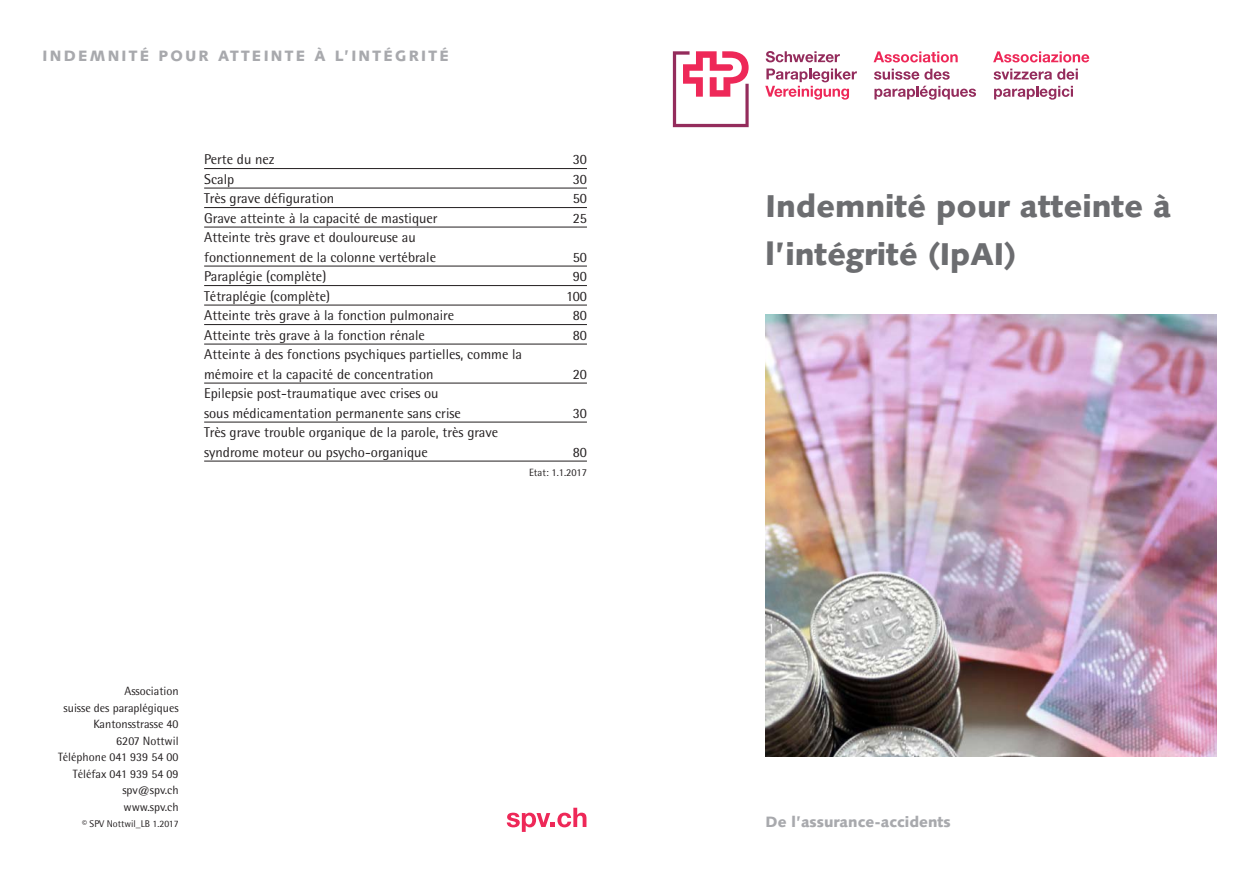
<style>
.page{position:relative;width:1259px;height:893px;background:#fff}
.page>*{position:absolute;margin:0;border:0;box-sizing:border-box;transform-origin:0 0}
.t1{font:900 31.5px/48px "Syntax";color:#6c6d70}
.t2{font:900 15px "Syntax";letter-spacing:.15em;color:#a8a9ad}
.t3{font:900 15px "Syntax";color:#a8a9ad}
.t4{font:14.25px/19.5px "Rotis Semi Sans";color:#231f20}
.t5{font:12px/16.5px "Rotis Semi Sans";color:#231f20;text-align:right}
.t6{font:10.5px "Rotis Semi Sans";color:#231f20}
.t7{font:9.75px "Rotis Semi Sans";color:#231f20}
</style>
<div class="page">
<svg style="left:873px;top:51px;width:84px;height:11px"></svg>
<svg style="left:993px;top:51px;width:96px;height:11px"></svg>
<svg style="left:673px;top:51px;width:75px;height:76px"></svg>
<svg style="left:765px;top:51px;width:75px;height:11px"></svg>
<svg style="left:765px;top:69px;width:92px;height:31px"></svg>
<svg style="left:874px;top:69px;width:75px;height:11px"></svg>
<svg style="left:874px;top:86px;width:102px;height:14px"></svg>
<svg style="left:993px;top:69px;width:85px;height:11px"></svg>
<svg style="left:994px;top:86px;width:79px;height:14px"></svg>
<img style="left:765px;top:315px;width:451px;height:442px">
<svg style="left:507px;top:808px;width:79px;height:24px"></svg>
<hr style="left:204px;top:168px;width:383px;height:1px;background:#231f20">
<hr style="left:204px;top:188px;width:383px;height:1px;background:#231f20">
<hr style="left:204px;top:207px;width:383px;height:1px;background:#231f20">
<hr style="left:204px;top:227px;width:383px;height:1px;background:#231f20">
<hr style="left:204px;top:266px;width:383px;height:1px;background:#231f20">
<hr style="left:204px;top:285px;width:383px;height:1px;background:#231f20">
<hr style="left:204px;top:305px;width:383px;height:1px;background:#231f20">
<hr style="left:204px;top:324px;width:383px;height:1px;background:#231f20">
<hr style="left:204px;top:344px;width:383px;height:1px;background:#231f20">
<hr style="left:204px;top:383px;width:383px;height:1px;background:#231f20">
<hr style="left:204px;top:422px;width:383px;height:1px;background:#231f20">
<hr style="left:204px;top:461px;width:383px;height:1px;background:#231f20">
<p class="t2" style="left:43px;top:47px;width:408px">INDEMNITÉ POUR ATTEINTE À L’INTÉGRITÉ</p>
<p class="t4" style="left:204px;top:149px;width:72px">Perte du nez</p>
<p class="t4" style="left:572px;top:149px;width:16px">30</p>
<p class="t4" style="left:204px;top:169px;width:32px">Scalp</p>
<p class="t4" style="left:572px;top:169px;width:16px">30</p>
<p class="t4" style="left:204px;top:188px;width:132px">Très grave défiguration</p>
<p class="t4" style="left:572px;top:188px;width:16px">50</p>
<p class="t4" style="left:204px;top:208px;width:235px">Grave atteinte à la capacité de mastiquer</p>
<p class="t4" style="left:572px;top:208px;width:16px">25</p>
<p class="t4" style="left:204px;top:227px;width:233px">Atteinte très grave et douloureuse au fonctionnement de la colonne vertébrale</p>
<p class="t4" style="left:572px;top:247px;width:16px">50</p>
<p class="t4" style="left:204px;top:266px;width:124px">Paraplégie (complète)</p>
<p class="t4" style="left:572px;top:266px;width:16px">90</p>
<p class="t4" style="left:204px;top:286px;width:128px">Tétraplégie (complète)</p>
<p class="t4" style="left:566px;top:286px;width:22px">100</p>
<p class="t4" style="left:204px;top:305px;width:251px">Atteinte très grave à la fonction pulmonaire</p>
<p class="t4" style="left:572px;top:305px;width:16px">80</p>
<p class="t4" style="left:204px;top:325px;width:222px">Atteinte très grave à la fonction rénale</p>
<p class="t4" style="left:572px;top:325px;width:16px">80</p>
<p class="t4" style="left:204px;top:344px;width:319px">Atteinte à des fonctions psychiques partielles, comme la mémoire et la capacité de concentration</p>
<p class="t4" style="left:572px;top:364px;width:16px">20</p>
<p class="t4" style="left:204px;top:383px;width:258px">Epilepsie post-traumatique avec crises ou sous médicamentation permanente sans crise</p>
<p class="t4" style="left:204px;top:422px;width:296px">Très grave trouble organique de la parole, très grave syndrome moteur ou psycho-organique</p>
<p class="t4" style="left:572px;top:403px;width:16px">30</p>
<p class="t4" style="left:572px;top:442px;width:16px">80</p>
<p class="t6" style="left:529px;top:466px;width:59px">Etat: 1.1.2017</p>
<p class="t5" style="left:58px;top:683px;width:122px">Association<br>suisse des paraplégiques<br>Kantonsstrasse 40<br>6207 Nottwil<br>Téléphone 041 939 54 00<br>Téléfax 041 939 54 09 spv@spv.ch<br>www.spv.ch</p>
<p class="t7" style="left:82px;top:818px;width:98px">© SPV Nottwil_LB 1.2017</p>
<h1 class="t1" style="left:765px;top:183px;width:407px">Indemnité pour atteinte à l’intégrité (IpAI)</h1>
<p class="t3" style="left:765px;top:813px;width:187px">De l’assurance-accidents</p>
</div>
